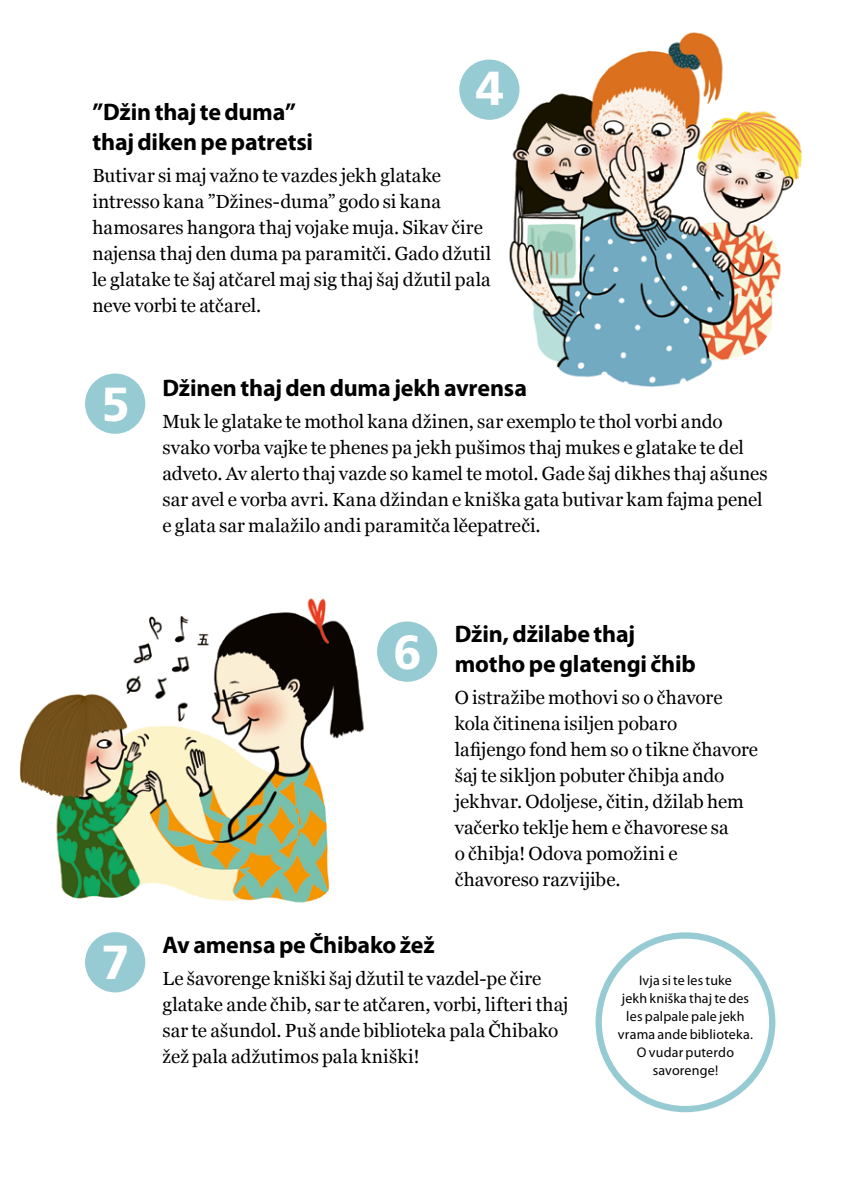
<style>
.page{position:relative;width:842px;height:1191px;background:#fff}
.page>*{position:absolute;margin:0;border:0;box-sizing:border-box;transform-origin:0 0}
.t1{font:800 47.8px "Frutiger SLLOTF";color:#fff}
.t2{font:700 24px/30px "Myriad Pro";letter-spacing:-.01em;color:#000}
.t3{font:19px/26px "Georgia";color:#000}
.t4{font:14px/18px "Myriad Pro";letter-spacing:.015em;color:#000;text-align:center}
</style>
<div class="page">
<img style="left:478px;top:32px;width:324px;height:355px">
<img style="left:19px;top:598px;width:379px;height:347px">
<div style="left:595px;top:932px;width:180px;height:180px;border:6px solid #96cbd3;border-radius:50%"></div>
<div style="left:459px;top:60px;width:60px;height:60px;background:#96cbd3;border-radius:50%"></div>
<div style="left:85px;top:373px;width:60px;height:61px;background:#96cbd3;border-radius:50%"></div>
<div style="left:85px;top:932px;width:60px;height:60px;background:#96cbd3;border-radius:50%"></div>
<div style="left:377px;top:621px;width:60px;height:61px;background:#96cbd3;border-radius:50%"></div>
<h1 class="t1" style="left:476px;top:60px;width:30px">4</h1>
<p class="t2" style="left:92px;top:96px;width:222px">”Džin thaj te duma” thaj diken pe patretsi</p>
<p class="t3" style="left:92px;top:161px;width:400px">Butivar si maj važno te vazdes jekh glatake intresso kana ”Džines-duma” godo si kana hamosares hangora thaj vojake muja. Sikav čire najensa thaj den duma pa paramitči. Gado džutil le glatake te šaj atčarel maj sig thaj šaj džutil pala neve vorbi te atčarel.</p>
<h1 class="t1" style="left:102px;top:375px;width:30px">5</h1>
<p class="t2" style="left:162px;top:372px;width:366px">Džinen thaj den duma jekh avrensa</p>
<p class="t3" style="left:162px;top:407px;width:607px">Muk le glatake te mothol kana džinen, sar exemplo te thol vorbi ando svako vorba vajke te phenes pa jekh pušimos thaj mukes e glatake te del adveto. Av alerto thaj vazde so kamel te motol. Gade šaj dikhes thaj ašunes sar avel e vorba avri. Kana džindan e kniška gata butivar kam fajma penel e glata sar malažilo andi paramitča lěepatreči.</p>
<h1 class="t1" style="left:102px;top:934px;width:30px">7</h1>
<h1 class="t1" style="left:394px;top:623px;width:30px">6</h1>
<p class="t2" style="left:455px;top:618px;width:242px">Džin, džilabe thaj motho pe glatengi čhib</p>
<p class="t3" style="left:455px;top:683px;width:305px">O istražibe mothovi so o čhavore kola čitinena isiljen pobaro<br>lafijengo fond hem so o tikne čhavore šaj te sikljon pobuter čhibja ando jekhvar. Odoljese, čitin, džilab hem vačerko teklje hem e čhavorese sa<br>o čhibja! Odova pomožini e čhavoreso razvijibe.</p>
<p class="t2" style="left:162px;top:929px;width:274px">Av amensa pe Čhibako žež</p>
<p class="t3" style="left:162px;top:964px;width:407px">Le šavorenge kniški šaj džutil te vazdel-pe čire glatake ande čhib, sar te atčaren, vorbi, lifteri thaj sar te ašundol. Puš ande biblioteka pala Čhibako žež pala adžutimos pala kniški!</p>
<p class="t4" style="left:618px;top:970px;width:136px">Ivja si te les tuke<br>jekh kniška thaj te des les palpale pale jekh vrama ande biblioteka.<br>O vudar puterdo savorenge!</p>
</div>
